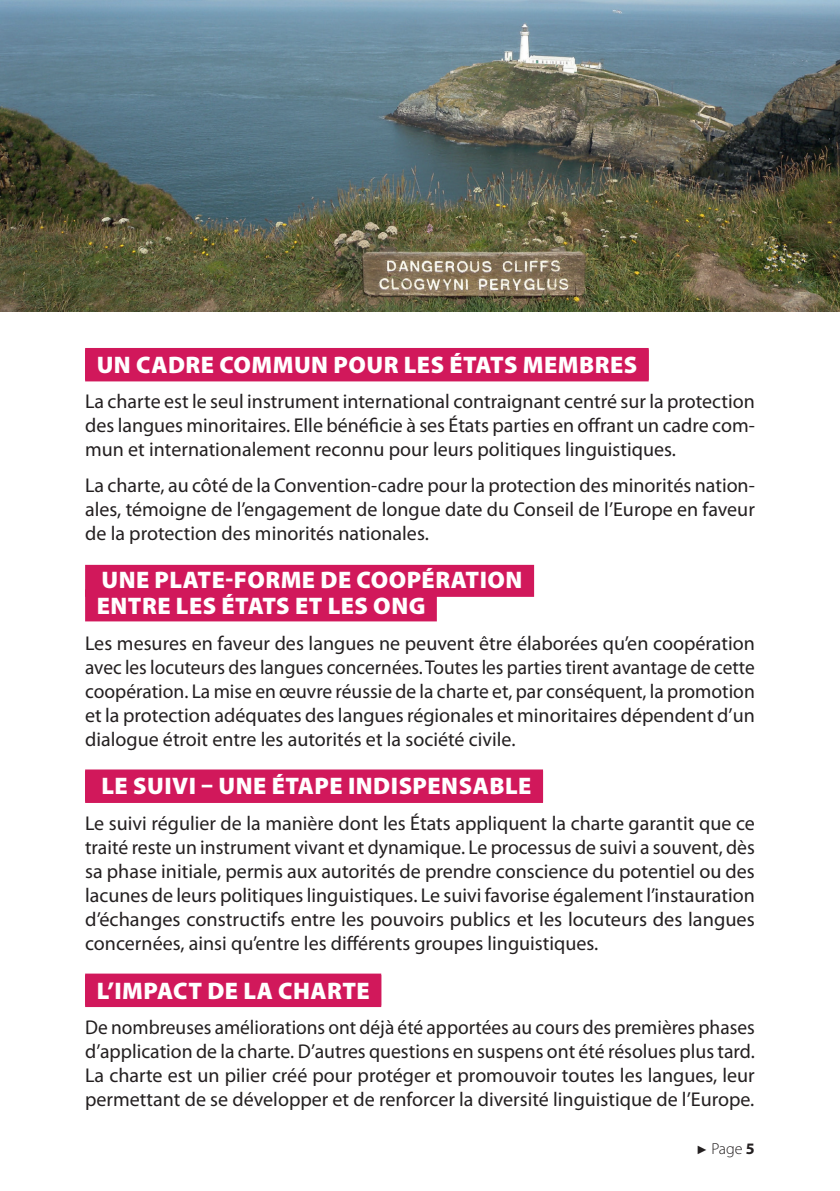
<style>
.page{position:relative;width:840px;height:1191px;background:#fff}
.page>*{position:absolute;margin:0;border:0;box-sizing:border-box;transform-origin:0 0}
.t1{font:900 24px/26px "Myriad Pro";letter-spacing:.02em;color:#fff}
.t2{font:20px/24px "Myriad Pro";color:#231f20;text-align:justify}
.t3{font:300 16px "Myriad Pro";color:#231f20}
.s1{font-family:"Arial";font-weight:400;font-size:12px}
.s2{font-weight:700}
</style>
<div class="page">
<img style="left:0;top:0;width:839px;height:312px">
<div style="left:85px;top:349px;width:563px;height:32px;background:#d1185b"></div>
<div style="left:85px;top:348px;width:563px;height:32px;background:#d1185b"></div>
<div style="left:85px;top:565px;width:449px;height:32px;background:#d1185b"></div>
<div style="left:85px;top:589px;width:351px;height:32px;background:#d1185b"></div>
<div style="left:85px;top:771px;width:457px;height:32px;background:#d1185b"></div>
<div style="left:85px;top:769px;width:457px;height:32px;background:#d1185b"></div>
<div style="left:85px;top:975px;width:296px;height:32px;background:#d1185b"></div>
<div style="left:85px;top:973px;width:296px;height:32px;background:#d1185b"></div>
<p class="t1" style="left:97px;top:351px;width:542px">UN CADRE COMMUN POUR LES ÉTATS MEMBRES</p>
<p class="t2" style="left:85px;top:389px;width:671px">La charte est le seul instrument international contraignant centré sur la protection des langues minoritaires. Elle bénéficie à ses États parties en offrant un cadre com&shy;mun et internationalement reconnu pour leurs politiques linguistiques.</p>
<p class="t2" style="left:85px;top:472px;width:671px">La charte, au côté de la Convention-cadre pour la protection des minorités nation&shy;ales, témoigne de l’engagement de longue date du Conseil de l’Europe en faveur de la protection des minorités nationales.</p>
<p class="t1" style="left:97px;top:566px;width:427px">UNE PLATE-FORME DE COOPÉRATION<br>ENTRE LES ÉTATS ET LES ONG</p>
<p class="t2" style="left:85px;top:630px;width:671px">Les mesures en faveur des langues ne peuvent être élaborées qu’en coopération avec les locuteurs des langues concernées. Toutes les parties tirent avantage de cette coopération. La mise en œuvre réussie de la charte et, par conséquent, la promotion et la protection adéquates des langues régionales et minoritaires dépendent d’un dialogue étroit entre les autorités et la société civile.</p>
<p class="t1" style="left:101px;top:772px;width:431px">LE SUIVI – UNE ÉTAPE INDISPENSABLE</p>
<p class="t2" style="left:85px;top:810px;width:671px">Le suivi régulier de la manière dont les États appliquent la charte garantit que ce traité reste un instrument vivant et dynamique. Le processus de suivi a souvent, dès sa phase initiale, permis aux autorités de prendre conscience du potentiel ou des lacunes de leurs politiques linguistiques. Le suivi favorise également l’instauration d’échanges constructifs entre les pouvoirs publics et les locuteurs des langues concernées, ainsi qu’entre les différents groupes linguistiques.</p>
<p class="t1" style="left:97px;top:976px;width:274px">L’IMPACT DE LA CHARTE</p>
<p class="t2" style="left:85px;top:1014px;width:670px">De nombreuses améliorations ont déjà été apportées au cours des premières phases d’application de la charte. D’autres questions en suspens ont été résolues plus tard.<br>La charte est un pilier créé pour protéger et promouvoir toutes les langues, leur permettant de se développer et de renforcer la diversité linguistique de l’Europe.</p>
<p class="t3" style="left:695px;top:1139px;width:60px"><span class="s1">►</span> Page <span class="s2">5</span></p>
</div>
